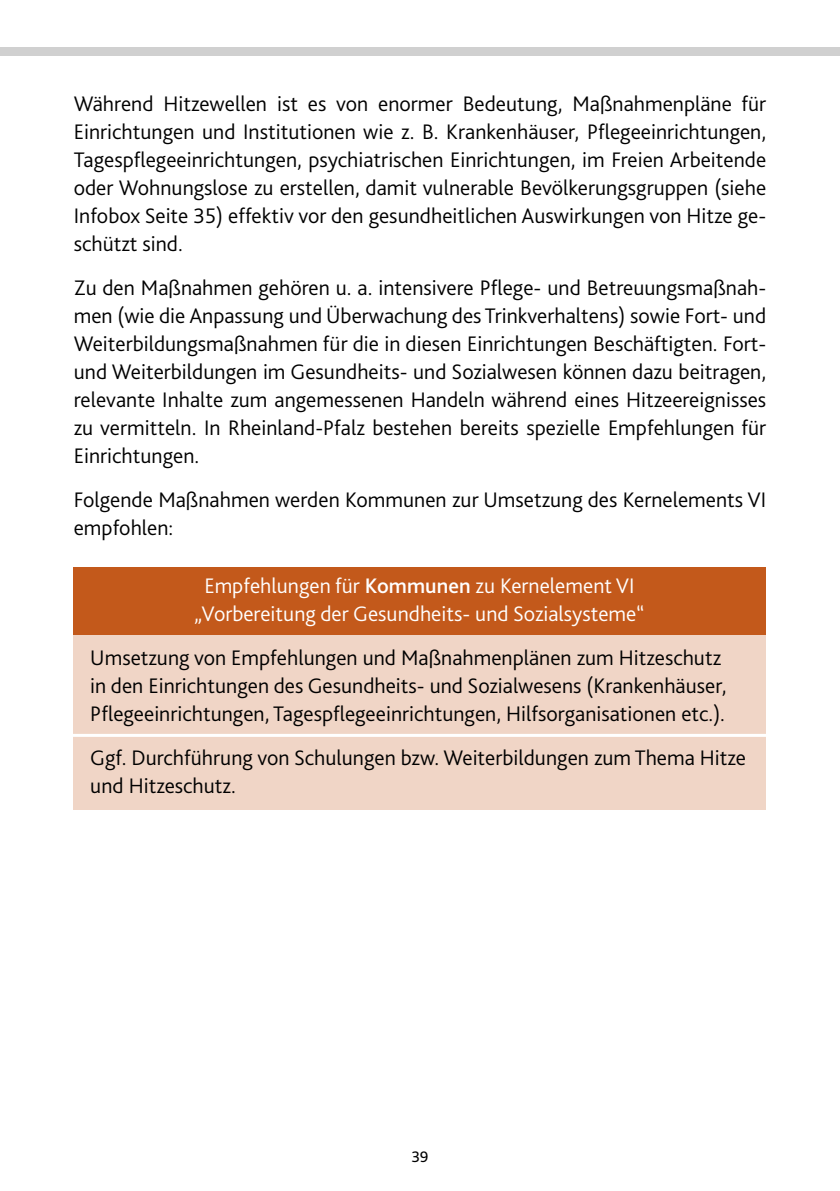
<style>
.page{position:relative;width:840px;height:1191px;background:#fff}
.page>*{position:absolute;margin:0;border:0;box-sizing:border-box;transform-origin:0 0}
.t1{font:300 22px/28px "Bliss 2";color:#000}
.t2{font:300 22px/28px "Bliss 2";color:#fff;text-align:center}
.t3{font:16px "Bliss 2";color:#000}
.s1{font-weight:500}
</style>
<div class="page">
<div style="left:0;top:47px;width:839px;height:8px;background:#d0d0d0"></div>
<div style="left:73px;top:567px;width:692px;height:68px;background:#c3591b"></div>
<div style="left:73px;top:635px;width:692px;height:175px;background:#f0d5c6"></div>
<hr style="left:68px;top:734px;width:708px;height:3px;background:#fff">
<p class="t1" style="left:74px;top:89px;width:693px;text-align:justify">Während Hitzewellen ist es von enormer Bedeutung, Maßnahmenpläne für Einrichtungen und Institutionen wie z. B. Krankenhäuser, Pflegeeinrichtungen, Tagespflegeeinrichtungen, psychiatrischen Einrichtungen, im Freien Arbeitende oder Wohnungslose zu erstellen, damit vulnerable Bevölkerungsgruppen (siehe Infobox Seite 35) effektiv vor den gesundheitlichen Auswirkungen von Hitze ge&shy;schützt sind.</p>
<p class="t1" style="left:74px;top:273px;width:693px;text-align:justify">Zu den Maßnahmen gehören u. a. intensivere Pflege- und Betreuungsmaßnah&shy;men (wie die Anpassung und Überwachung des Trinkverhaltens) sowie Fort- und Weiterbildungsmaßnahmen für die in diesen Einrichtungen Beschäftigten. Fort&shy;und Weiterbildungen im Gesundheits- und Sozialwesen können dazu beitragen, relevante Inhalte zum angemessenen Handeln während eines Hitzeereignisses zu vermitteln. In Rheinland-Pfalz bestehen bereits spezielle Empfehlungen für Einrichtungen.</p>
<p class="t1" style="left:74px;top:485px;width:693px">Folgende Maßnahmen werden Kommunen zur Umsetzung des Kernelements VI empfohlen:</p>
<p class="t2" style="left:194px;top:571px;width:451px">Empfehlungen für <span class="s1">Kommunen</span> zu Kernelement VI „Vorbereitung der Gesundheits- und Sozialsysteme“</p>
<p class="t1" style="left:90px;top:643px;width:637px">Umsetzung von Empfehlungen und Maßnahmenplänen zum Hitzeschutz in den Einrichtungen des Gesundheits- und Sozialwesens (Krankenhäuser,<br>Pflegeeinrichtungen, Tagespflegeeinrichtungen, Hilfsorganisationen etc.).</p>
<p class="t1" style="left:90px;top:743px;width:656px">Ggf. Durchführung von Schulungen bzw. Weiterbildungen zum Thema Hitze und Hitzeschutz.</p>
<p class="t3" style="left:411px;top:1146px;width:18px">39</p>
</div>
